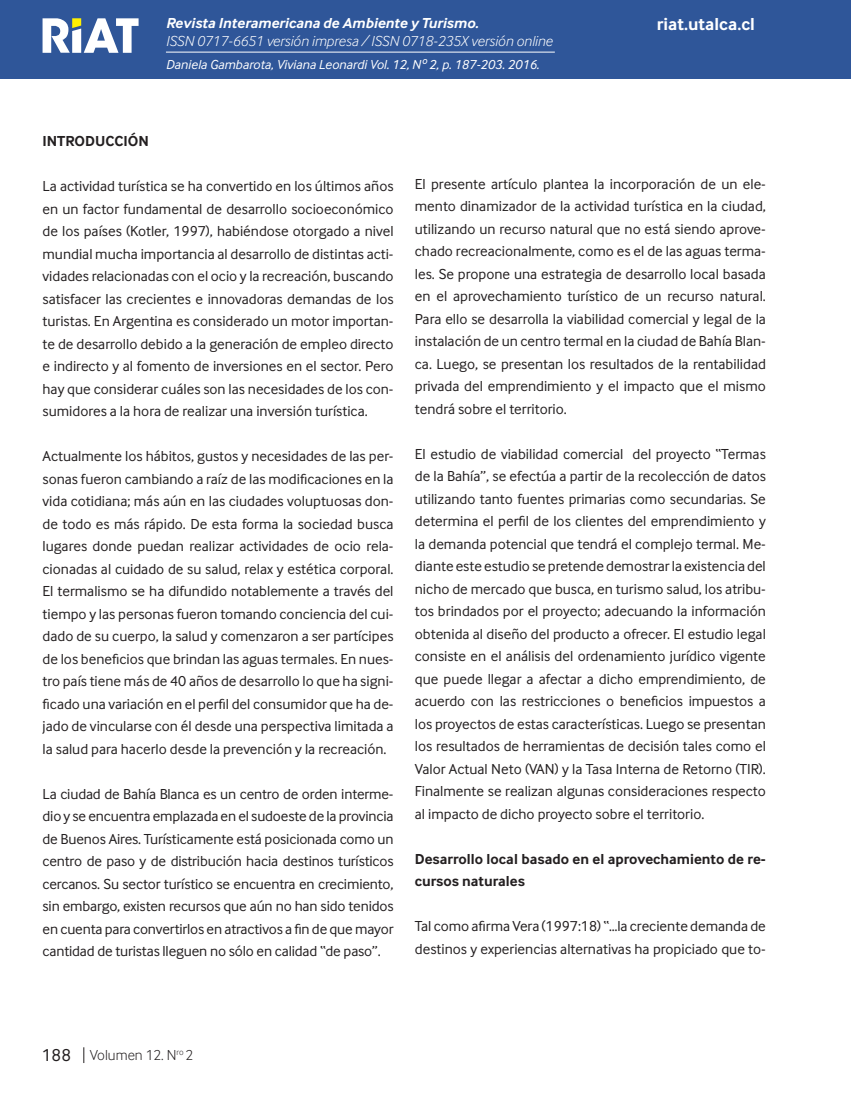
<style>
.page{position:relative;width:851px;height:1106px;background:#fff}
.page>*{position:absolute;margin:0;border:0;box-sizing:border-box;transform-origin:0 0}
.t1{font:700 18px "Inter Face";color:#fff}
.Cuerpo_de_Texto{font:15px/22.5px "Inter Face";color:#231f20;text-align:justify}
.Cuerpo_de_Texto-2{font:700 15px/22.5px "Inter Face";color:#231f20}
.t2{font:italic 300 15px "Inter Face";color:#fff}
.t3{font:italic 700 15px "Inter Face";color:#fff}
.t4{font:300 15px "Inter Face";color:#231f20}
.Cuño_de_pagina{font:italic 13.5px "Inter Face";color:#fff}
.s1{font-weight:400;font-size:18px}
</style>
<div class="page">
<div style="left:0;top:0;width:850px;height:79px;background:#2f5699"></div>
<hr style="left:850px;top:0;width:1px;height:79px;background:#2f5699">
<hr style="left:166px;top:52px;width:388px;height:1px;background:#fff">
<svg style="left:43px;top:18px;width:95px;height:35px"></svg>
<svg style="left:83px;top:1047px;width:1px;height:16px"></svg>
<p class="t3" style="left:166px;top:15px;width:314px">Revista Interamericana de Ambiente y Turismo.</p>
<p class="t2" style="left:166px;top:33px;width:388px">ISSN 0717-6651 versión impresa / ISSN 0718-235X versión online</p>
<p class="Cuño_de_pagina" style="left:166px;top:56px;width:375px">Daniela Gambarota, Viviana Leonardi Vol. 12, Nº 2, p. 187-203. 2016.</p>
<p class="t1" style="left:656px;top:14px;width:99px">riat.utalca.cl</p>
<p class="Cuerpo_de_Texto-2" style="left:43px;top:130px;width:108px">INTRODUCCIÓN</p>
<p class="Cuerpo_de_Texto" style="left:43px;top:175px;width:352px">La actividad turística se ha convertido en los últimos años en un factor fundamental de desarrollo socioeconómico de los países (Kotler, 1997), habiéndose otorgado a nivel mundial mucha importancia al desarrollo de distintas acti&shy;vidades relacionadas con el ocio y la recreación, buscando satisfacer las crecientes e innovadoras demandas de los turistas. En Argentina es considerado un motor importan&shy;te de desarrollo debido a la generación de empleo directo e indirecto y al fomento de inversiones en el sector. Pero hay que considerar cuáles son las necesidades de los con&shy;sumidores a la hora de realizar una inversión turística.</p>
<p class="Cuerpo_de_Texto" style="left:43px;top:445px;width:352px">Actualmente los hábitos, gustos y necesidades de las per&shy;sonas fueron cambiando a raíz de las modificaciones en la vida cotidiana; más aún en las ciudades voluptuosas don&shy;de todo es más rápido. De esta forma la sociedad busca lugares donde puedan realizar actividades de ocio rela&shy;cionadas al cuidado de su salud, relax y estética corporal.<br>El termalismo se ha difundido notablemente a través del tiempo y las personas fueron tomando conciencia del cui&shy;dado de su cuerpo, la salud y comenzaron a ser partícipes de los beneficios que brindan las aguas termales. En nues&shy;tro país tiene más de 40 años de desarrollo lo que ha signi&shy;ficado una variación en el perfil del consumidor que ha de&shy;jado de vincularse con él desde una perspectiva limitada a la salud para hacerlo desde la prevención y la recreación.</p>
<p class="Cuerpo_de_Texto" style="left:43px;top:782px;width:352px">La ciudad de Bahía Blanca es un centro de orden interme&shy;dio y se encuentra emplazada en el sudoeste de la provincia de Buenos Aires. Turísticamente está posicionada como un centro de paso y de distribución hacia destinos turísticos cercanos. Su sector turístico se encuentra en crecimiento, sin embargo, existen recursos que aún no han sido tenidos en cuenta para convertirlos en atractivos a fin de que mayor cantidad de turistas lleguen no sólo en calidad “de paso”.</p>
<p class="Cuerpo_de_Texto" style="left:415px;top:172px;width:352px">El presente artículo plantea la incorporación de un ele&shy;mento dinamizador de la actividad turística en la ciudad, utilizando un recurso natural que no está siendo aprove&shy;chado recreacionalmente, como es el de las aguas terma&shy;les. Se propone una estrategia de desarrollo local basada en el aprovechamiento turístico de un recurso natural.<br>Para ello se desarrolla la viabilidad comercial y legal de la instalación de un centro termal en la ciudad de Bahía Blan&shy;ca. Luego, se presentan los resultados de la rentabilidad privada del emprendimiento y el impacto que el mismo tendrá sobre el territorio.</p>
<p class="Cuerpo_de_Texto" style="left:415px;top:442px;width:352px">El estudio de viabilidad comercial del proyecto “Termas de la Bahía”, se efectúa a partir de la recolección de datos utilizando tanto fuentes primarias como secundarias. Se determina el perfil de los clientes del emprendimiento y la demanda potencial que tendrá el complejo termal. Me&shy;diante este estudio se pretende demostrar la existencia del nicho de mercado que busca, en turismo salud, los atribu&shy;tos brindados por el proyecto; adecuando la información obtenida al diseño del producto a ofrecer. El estudio legal consiste en el análisis del ordenamiento jurídico vigente que puede llegar a afectar a dicho emprendimiento, de acuerdo con las restricciones o beneficios impuestos a los proyectos de estas características. Luego se presentan los resultados de herramientas de decisión tales como el Valor Actual Neto (VAN) y la Tasa Interna de Retorno (TIR).<br>Finalmente se realizan algunas consideraciones respecto al impacto de dicho proyecto sobre el territorio.</p>
<p class="Cuerpo_de_Texto-2" style="left:415px;top:847px;width:352px">Desarrollo local basado en el aprovechamiento de re&shy;cursos naturales</p>
<p class="Cuerpo_de_Texto" style="left:415px;top:915px;width:352px">Tal como afirma Vera (1997:18) “…la creciente demanda de destinos y experiencias alternativas ha propiciado que to-</p>
<p class="t4" style="left:42px;top:1046px;width:153px"><span class="s1">188</span> Volumen 12. N<sup>ro</sup> 2</p>
</div>
